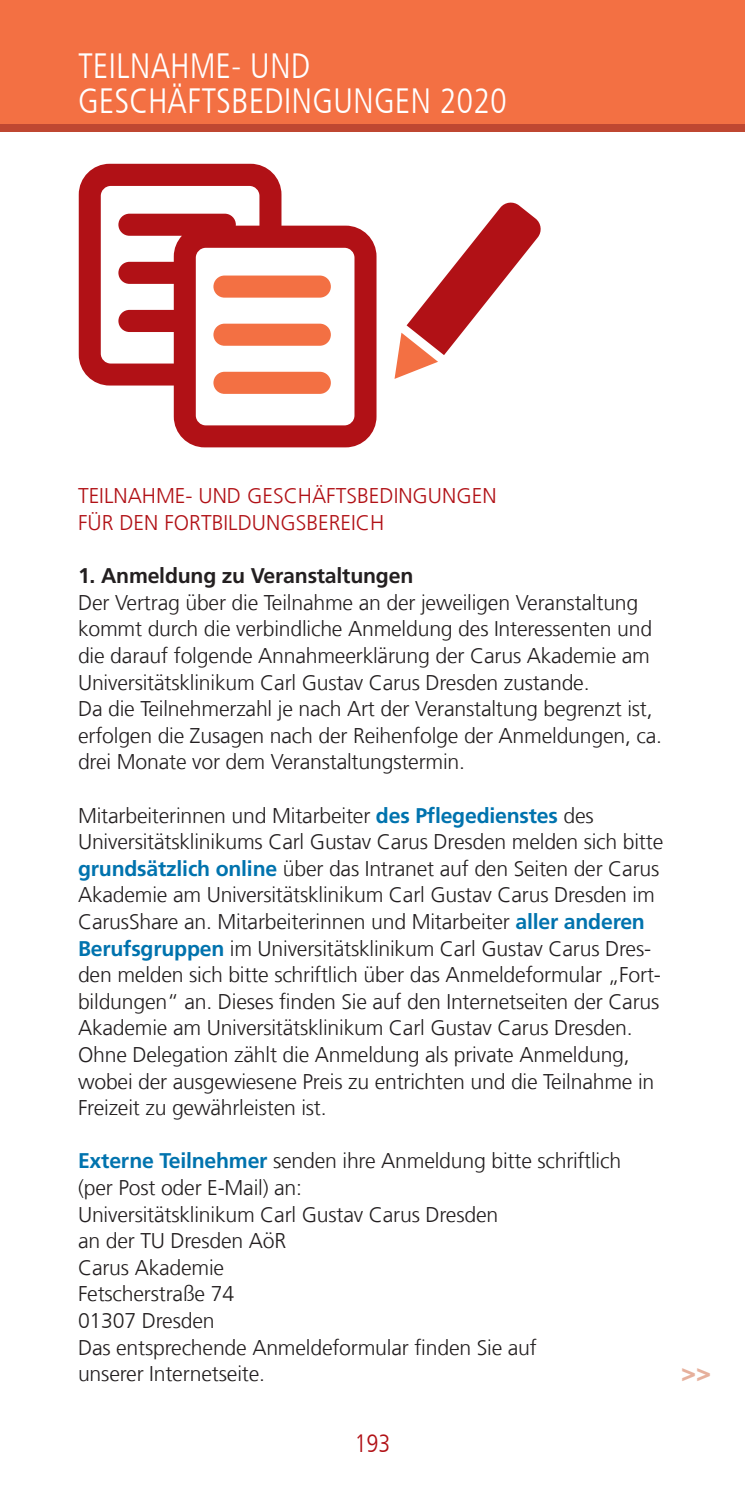
<style>
.page{position:relative;width:745px;height:1489px;background:#fff}
.page>*{position:absolute;margin:0;border:0;box-sizing:border-box;transform-origin:0 0}
.t1{font:300 condensed 35px/35px "Frutiger LT Com";color:#fff}
.t2{font:300 condensed 25px "Frutiger LT Com";color:#b11116}
.t3{font:900 25px "Frutiger LT Com";color:#e6b09c}
.t4{font:300 21.25px/26.5px "Frutiger LT Com";letter-spacing:-.01em;color:#231f20}
.t5{font:300 21.25px/26.5px "Frutiger LT Com";color:#b11116}
.t6{font:700 21.25px "Frutiger LT Com";letter-spacing:-.01em;color:#231f20}
.s1{font-weight:700;color:#0073ae}
</style>
<div class="page">
<div style="left:0;top:0;width:744px;height:124px;background:#f37043"></div>
<div style="left:0;top:124px;width:744px;height:7px;background:#bf4731"></div>
<svg style="left:79px;top:164px;width:297px;height:283px"></svg>
<div style="left:213px;top:275px;width:117px;height:22px;background:#f37043;border-radius:11px"></div>
<div style="left:213px;top:323px;width:117px;height:23px;background:#f37043;border-radius:11px"></div>
<div style="left:213px;top:372px;width:117px;height:22px;background:#f37043;border-radius:11px"></div>
<svg style="left:394px;top:202px;width:147px;height:177px"></svg>
<h1 class="t1" style="left:78px;top:48px;width:430px">TEILNAHME- UND<br>GESCHÄFTSBEDINGUNGEN 2020</h1>
<p class="t5" style="left:78px;top:482px;width:419px">TEILNAHME- UND GESCHÄFTSBEDINGUNGEN<br>FÜR DEN FORTBILDUNGSBEREICH</p>
<p class="t6" style="left:78px;top:562px;width:336px">1. Anmeldung zu Veranstaltungen</p>
<p class="t4" style="left:78px;top:589px;width:585px">Der Vertrag über die Teilnahme an der jeweiligen Veranstaltung kommt durch die verbindliche Anmeldung des Interessenten und die darauf folgende Annahmeerklärung der Carus Akademie am Universitätsklinikum Carl Gustav Carus Dresden zustande.<br>Da die Teilnehmerzahl je nach Art der Veranstaltung begrenzt ist, erfolgen die Zusagen nach der Reihenfolge der Anmeldungen, ca. drei Monate vor dem Veranstaltungstermin.</p>
<p class="t4" style="left:78px;top:801px;width:586px">Mitarbeiterinnen und Mitarbeiter <span class="s1">des Pflegedienstes</span> des Universitätsklinikums Carl Gustav Carus Dresden melden sich bitte <span class="s1">grundsätzlich online</span> über das Intranet auf den Seiten der Carus Akademie am Universitätsklinikum Carl Gustav Carus Dresden im CarusShare an. Mitarbeiterinnen und Mitarbeiter <span class="s1">aller anderen Berufsgruppen</span> im Universitätsklinikum Carl Gustav Carus Dres&shy;den melden sich bitte schriftlich über das Anmeldeformular „Fort&shy;bildungen“ an. Dieses finden Sie auf den Internetseiten der Carus Akademie am Universitätsklinikum Carl Gustav Carus Dresden.<br>Ohne Delegation zählt die Anmeldung als private Anmeldung, wobei der ausgewiesene Preis zu entrichten und die Teilnahme in Freizeit zu gewährleisten ist.</p>
<p class="t4" style="left:78px;top:1147px;width:544px"><span class="s1">Externe Teilnehmer</span> senden ihre Anmeldung bitte schriftlich (per Post oder E-Mail) an:<br>Universitätsklinikum Carl Gustav Carus Dresden<br>an der TU Dresden AöR<br>Carus Akademie<br>Fetscherstraße 74<br>01307 Dresden<br>Das entsprechende Anmeldeformular finden Sie auf<br>unserer Internetseite.</p>
<p class="t3" style="left:680px;top:1356px;width:31px">&gt;&gt;</p>
<p class="t2" style="left:354px;top:1427px;width:38px">193</p>
</div>
